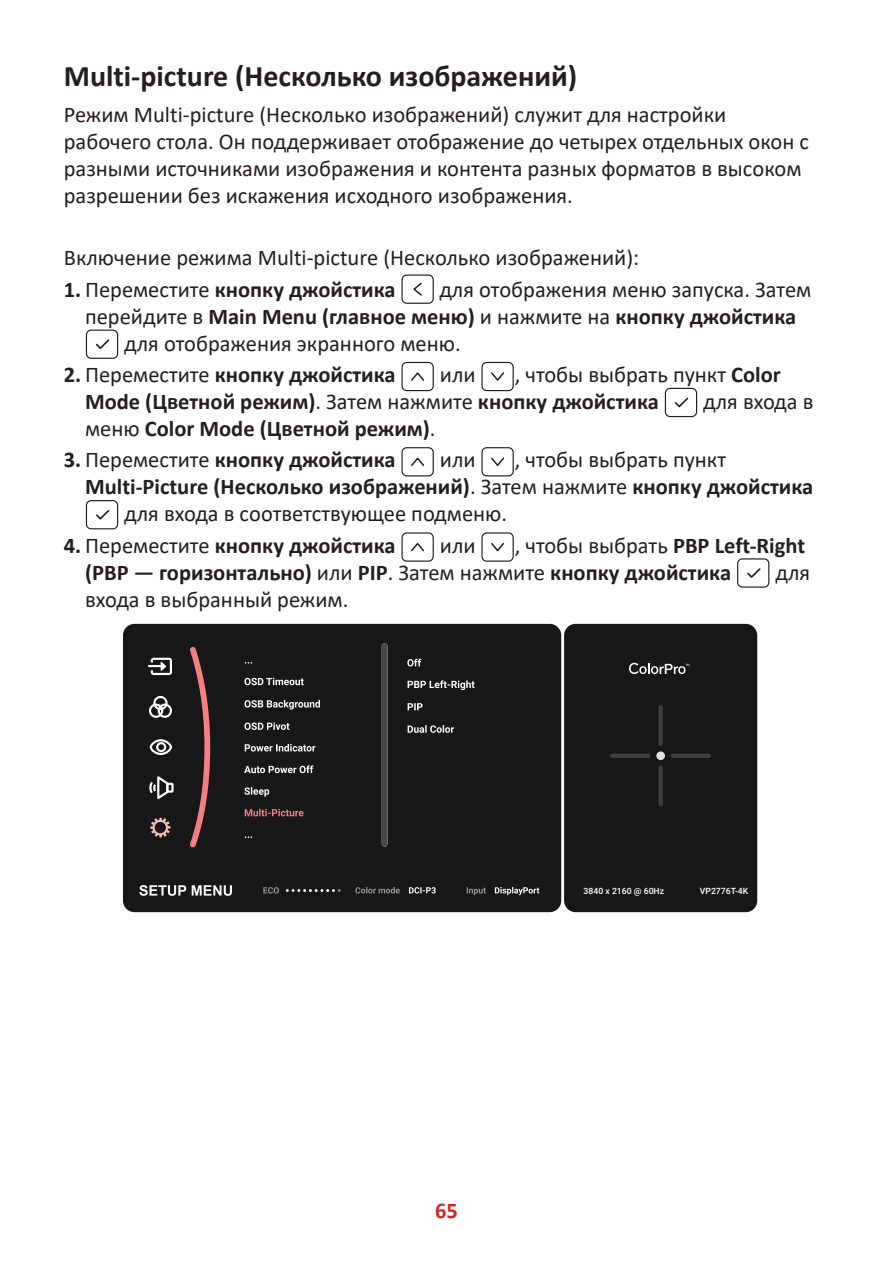
<style>
.page{position:relative;width:893px;height:1263px;background:#fff}
.page>*{position:absolute;margin:0;border:0;box-sizing:border-box;transform-origin:0 0}
.t1{font:700 30px "Calibri";color:#231f20}
.t2{font:22.5px/27px "Calibri";color:#231f20}
.t3{font:700 22.5px/27px "Calibri";color:#231f20}
.t4{font:700 22.5px "Calibri";color:#d1232a}
.t5{font:500 8.7px "Heebo";color:#fff}
.s1{font-weight:400}
</style>
<div class="page">
<div style="left:401px;top:274px;width:33px;height:30px;border:1px solid #211e1e;border-radius:5px"></div>
<svg style="left:413px;top:282px;width:9px;height:14px"></svg>
<div style="left:86px;top:330px;width:32px;height:29px;border:1px solid #211e1e;border-radius:5px"></div>
<svg style="left:96px;top:339px;width:14px;height:10px"></svg>
<div style="left:401px;top:362px;width:33px;height:29px;border:1px solid #211e1e;border-radius:5px"></div>
<svg style="left:411px;top:372px;width:14px;height:9px"></svg>
<div style="left:481px;top:362px;width:33px;height:29px;border:1px solid #211e1e;border-radius:5px"></div>
<svg style="left:491px;top:372px;width:13px;height:9px"></svg>
<div style="left:665px;top:388px;width:32px;height:29px;border:1px solid #211e1e;border-radius:5px"></div>
<svg style="left:675px;top:397px;width:14px;height:11px"></svg>
<div style="left:401px;top:447px;width:33px;height:29px;border:1px solid #211e1e;border-radius:5px"></div>
<svg style="left:411px;top:457px;width:14px;height:9px"></svg>
<div style="left:481px;top:447px;width:33px;height:29px;border:1px solid #211e1e;border-radius:5px"></div>
<svg style="left:491px;top:457px;width:14px;height:9px"></svg>
<div style="left:86px;top:500px;width:32px;height:29px;border:1px solid #211e1e;border-radius:5px"></div>
<svg style="left:96px;top:510px;width:14px;height:10px"></svg>
<div style="left:401px;top:532px;width:33px;height:30px;border:1px solid #211e1e;border-radius:5px"></div>
<svg style="left:411px;top:542px;width:14px;height:10px"></svg>
<div style="left:481px;top:532px;width:33px;height:30px;border:1px solid #211e1e;border-radius:5px"></div>
<svg style="left:491px;top:542px;width:14px;height:10px"></svg>
<div style="left:737px;top:558px;width:32px;height:30px;border:1px solid #211e1e;border-radius:5px"></div>
<svg style="left:747px;top:568px;width:14px;height:10px"></svg>
<div style="left:123px;top:624px;width:438px;height:288px;background:#181717"></div>
<div style="left:564px;top:624px;width:193px;height:288px;background:#181717;border-radius:12px"></div>
<svg style="left:139px;top:885px;width:93px;height:11px"></svg>
<svg style="left:244px;top:678px;width:60px;height:7px"></svg>
<svg style="left:244px;top:700px;width:76px;height:9px"></svg>
<svg style="left:244px;top:722px;width:45px;height:8px"></svg>
<svg style="left:245px;top:744px;width:70px;height:7px"></svg>
<svg style="left:244px;top:765px;width:69px;height:8px"></svg>
<svg style="left:244px;top:787px;width:25px;height:10px"></svg>
<svg style="left:245px;top:809px;width:59px;height:7px"></svg>
<svg style="left:245px;top:836px;width:7px;height:2px"></svg>
<svg style="left:467px;top:887px;width:19px;height:8px"></svg>
<svg style="left:495px;top:887px;width:44px;height:8px"></svg>
<svg style="left:409px;top:887px;width:27px;height:6px"></svg>
<svg style="left:355px;top:887px;width:45px;height:6px"></svg>
<svg style="left:263px;top:887px;width:16px;height:6px"></svg>
<svg style="left:286px;top:889px;width:55px;height:3px"></svg>
<svg style="left:382px;top:643px;width:5px;height:203px"></svg>
<svg style="left:148px;top:658px;width:24px;height:17px"></svg>
<svg style="left:149px;top:696px;width:23px;height:22px"></svg>
<svg style="left:148px;top:776px;width:26px;height:23px"></svg>
<svg style="left:150px;top:818px;width:21px;height:19px"></svg>
<svg style="left:150px;top:739px;width:22px;height:16px"></svg>
<svg style="left:629px;top:663px;width:60px;height:11px"></svg>
<div style="left:656px;top:751px;width:9px;height:9px;background:#e0e1e0;border-radius:50%"></div>
<svg style="left:658px;top:705px;width:5px;height:41px"></svg>
<svg style="left:658px;top:766px;width:5px;height:40px"></svg>
<svg style="left:671px;top:754px;width:40px;height:4px"></svg>
<svg style="left:610px;top:754px;width:41px;height:4px"></svg>
<svg style="left:190px;top:646px;width:20px;height:202px;background:#563435"></svg>
<svg style="left:407px;top:659px;width:14px;height:7px"></svg>
<svg style="left:408px;top:680px;width:67px;height:10px"></svg>
<svg style="left:408px;top:703px;width:15px;height:7px"></svg>
<svg style="left:408px;top:725px;width:46px;height:8px"></svg>
<h1 class="t1" style="left:64px;top:55px;width:515px">Multi-picture (Несколько изображений)</h1>
<p class="t2" style="left:64px;top:100px;width:747px">Режим Multi-picture (Несколько изображений) служит для настройки рабочего стола. Он поддерживает отображение до четырех отдельных окон с разными источниками изображения и контента разных форматов в высоком разрешении без искажения исходного изображения.</p>
<p class="t2" style="left:64px;top:244px;width:577px">Включение режима Multi-picture (Несколько изображений):</p>
<p class="t3" style="left:64px;top:276px;width:333px">1. <span class="s1">Переместите</span> кнопку джойстика</p>
<p class="t2" style="left:439px;top:275px;width:373px">для отображения меню запуска. Затем</p>
<p class="t3" style="left:85px;top:303px;width:713px"><span class="s1">перейдите в</span> Main Menu (главное меню) <span class="s1">и нажмите на</span> кнопку джойстика</p>
<p class="t2" style="left:124px;top:329px;width:338px">для отображения экранного меню.</p>
<p class="t3" style="left:64px;top:361px;width:333px">2. <span class="s1">Переместите</span> кнопку джойстика</p>
<p class="t2" style="left:440px;top:360px;width:37px">или</p>
<p class="t3" style="left:85px;top:361px;width:697px;text-indent:430px"><span class="s1">, чтобы выбрать пункт</span> Color<br>Mode (Цветной режим)<span class="s1">. Затем нажмите</span> кнопку джойстика</p>
<p class="t2" style="left:703px;top:387px;width:112px">для входа в</p>
<p class="t3" style="left:85px;top:415px;width:352px"><span class="s1">меню</span> Color Mode (Цветной режим)<span class="s1">.</span></p>
<p class="t3" style="left:64px;top:446px;width:333px">3. <span class="s1">Переместите</span> кнопку джойстика</p>
<p class="t2" style="left:440px;top:446px;width:37px">или</p>
<p class="t2" style="left:515px;top:446px;width:213px">, чтобы выбрать пункт</p>
<p class="t3" style="left:85px;top:473px;width:730px">Multi-Picture (Несколько изображений)<span class="s1">. Затем нажмите</span> кнопку джойстика</p>
<p class="t2" style="left:124px;top:500px;width:384px">для входа в соответствующее подменю.</p>
<p class="t3" style="left:64px;top:531px;width:333px">4. <span class="s1">Переместите</span> кнопку джойстика</p>
<p class="t2" style="left:440px;top:531px;width:37px">или</p>
<p class="t3" style="left:85px;top:531px;width:722px;text-indent:430px"><span class="s1">, чтобы выбрать</span> PBP Left-Right (PBP — горизонтально) <span class="s1">или</span> PIP<span class="s1">. Затем нажмите</span> кнопку джойстика</p>
<p class="t2" style="left:775px;top:558px;width:36px">для</p>
<p class="t2" style="left:85px;top:585px;width:265px">входа в выбранный режим.</p>
<p class="t4" style="left:435px;top:1194px;width:24px">65</p>
<p class="t5" style="left:584px;top:884px;width:82px">3840 x 2160 @ 60Hz</p>
<p class="t5" style="left:700px;top:884px;width:50px">VP2776T-4K</p>
</div>
